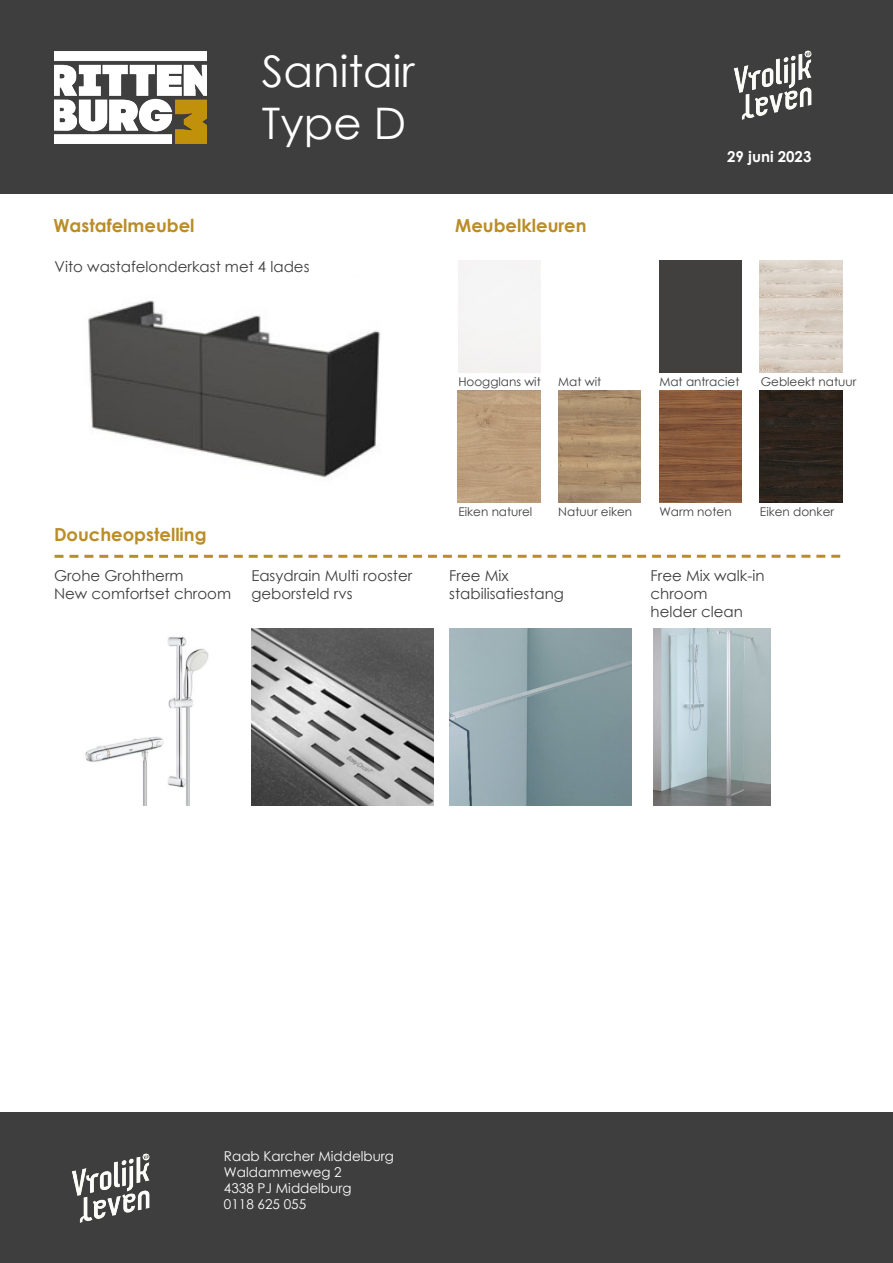
<style>
.page{position:relative;width:893px;height:1263px;background:#fff}
.page>*{position:absolute;margin:0;border:0;box-sizing:border-box;transform-origin:0 0}
.t1{font:43.5px "Century Gothic";color:#fff}
.t2{font:700 18px "Century Gothic";color:#ba8d27}
.t3{font:15px/18px "Century Gothic";color:#3e3e3f}
.t4{font:700 15px "Century Gothic";color:#fff}
.t5{font:13.5px "Century Gothic";color:#fff}
.t6{font:12px "Century Gothic";color:#3e3e3f}
</style>
<div class="page">
<div style="left:0;top:1112px;width:893px;height:151px;background:#3e3e3f"></div>
<div style="left:0;top:0;width:893px;height:194px;background:#3e3e3f"></div>
<img style="left:54px;top:52px;width:152px;height:91px">
<svg style="left:55px;top:555px;width:785px;height:3px"></svg>
<img style="left:85px;top:637px;width:124px;height:168px">
<img style="left:251px;top:628px;width:182px;height:177px">
<img style="left:653px;top:628px;width:117px;height:177px">
<img style="left:449px;top:628px;width:182px;height:177px">
<img style="left:88px;top:300px;width:292px;height:178px">
<div style="left:659px;top:261px;width:83px;height:112px;background:#41403e"></div>
<img style="left:760px;top:261px;width:82px;height:112px">
<img style="left:458px;top:391px;width:82px;height:111px">
<img style="left:558px;top:391px;width:83px;height:111px">
<img style="left:659px;top:391px;width:83px;height:111px">
<img style="left:760px;top:391px;width:82px;height:111px">
<img style="left:734px;top:50px;width:78px;height:70px">
<img style="left:72px;top:1153px;width:78px;height:70px">
<p class="t1" style="left:262px;top:41px;width:154px">Sanitair</p>
<p class="t1" style="left:262px;top:93px;width:146px">Type D</p>
<p class="t2" style="left:53px;top:211px;width:143px">Wastafelmeubel</p>
<p class="t2" style="left:455px;top:211px;width:133px">Meubelkleuren</p>
<p class="t3" style="left:55px;top:257px;width:256px">Vito wastafelonderkast met 4 lades</p>
<p class="t4" style="left:727px;top:145px;width:86px">29 juni 2023</p>
<p class="t6" style="left:458px;top:373px;width:84px">Hoogglans wit</p>
<p class="t6" style="left:659px;top:373px;width:82px">Mat antraciet</p>
<p class="t6" style="left:558px;top:373px;width:45px">Mat wit</p>
<p class="t6" style="left:761px;top:373px;width:97px">Gebleekt natuur</p>
<p class="t2" style="left:54px;top:521px;width:154px">Doucheopstelling</p>
<p class="t3" style="left:54px;top:566px;width:131px">Grohe Grohtherm</p>
<p class="t3" style="left:54px;top:584px;width:179px">New comfortset chroom</p>
<p class="t6" style="left:458px;top:503px;width:75px">Eiken naturel</p>
<p class="t6" style="left:659px;top:503px;width:74px">Warm noten</p>
<p class="t6" style="left:558px;top:503px;width:76px">Natuur eiken</p>
<p class="t6" style="left:760px;top:503px;width:76px">Eiken donker</p>
<p class="t3" style="left:251px;top:566px;width:162px">Easydrain Multi rooster geborsteld rvs</p>
<p class="t3" style="left:449px;top:566px;width:61px">Free Mix</p>
<p class="t3" style="left:449px;top:584px;width:116px">stabilisatiestang</p>
<p class="t3" style="left:651px;top:566px;width:115px">Free Mix walk-in</p>
<p class="t3" style="left:651px;top:584px;width:59px">chroom</p>
<p class="t3" style="left:651px;top:602px;width:94px">helder clean</p>
<p class="t5" style="left:224px;top:1146px;width:172px">Raab Karcher Middelburg</p>
<p class="t5" style="left:224px;top:1163px;width:119px">Waldammeweg 2</p>
<p class="t5" style="left:224px;top:1179px;width:129px">4338 PJ Middelburg</p>
<p class="t5" style="left:224px;top:1195px;width:84px">0118 625 055</p>
</div>
